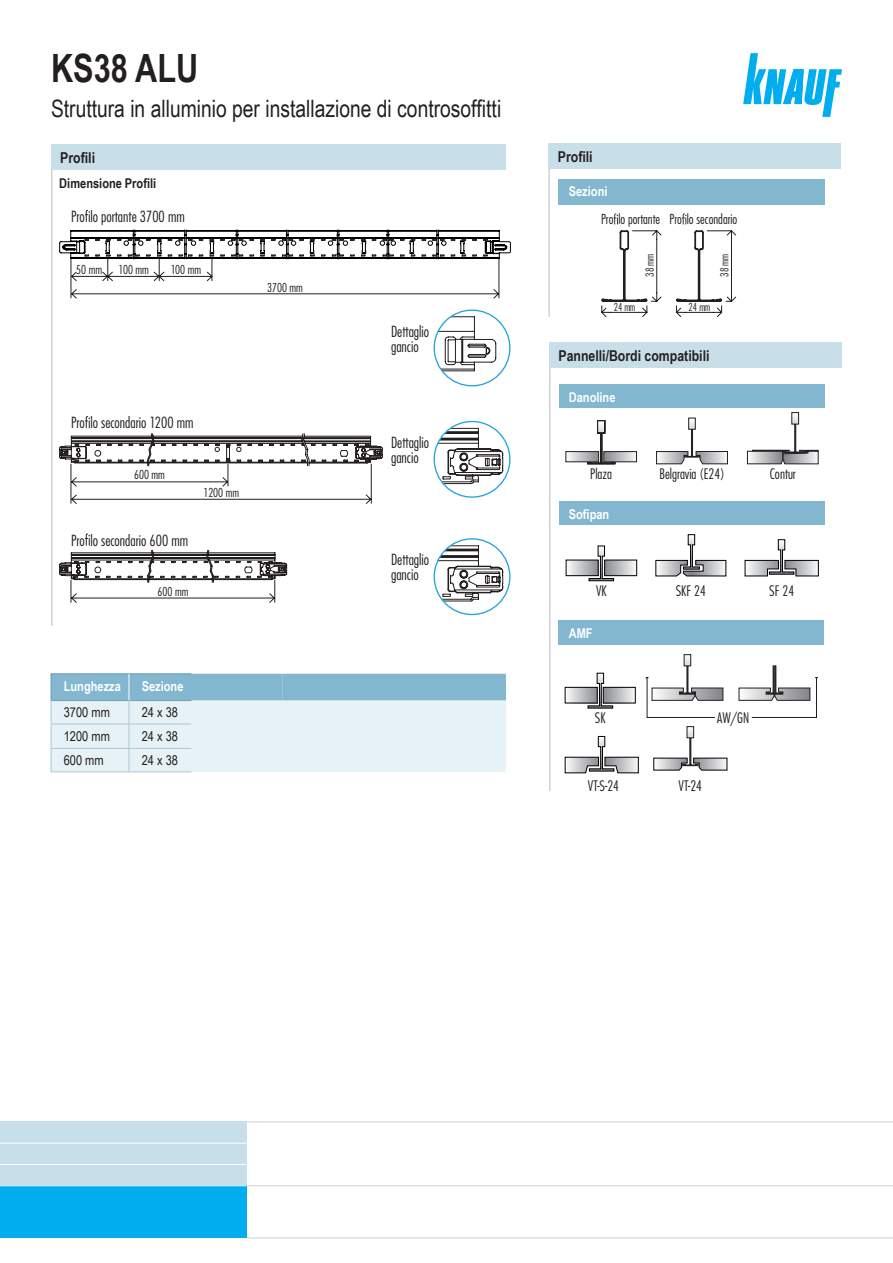
<style>
.page{position:relative;width:893px;height:1263px;background:#fff}
.page>*{position:absolute;margin:0;border:0;box-sizing:border-box;transform-origin:0 0}
.t1{font:700 39px "Arial Narrow";color:#231f20;scale:.96 1}
.t2{font:24px "Arial Narrow";color:#231f20}
.t3{font:300 condensed 15px/15px "Futura Std";color:#231f20}
.t4{font:700 15px "Arial Narrow";color:#231f20}
.t5{font:300 condensed 14.1px "Futura Std";color:#231f20}
.t6{font:700 13.5px "Arial Narrow";color:#fff}
.t7{font:13.5px "Arial Narrow";color:#231f20}
.t8{font:300 condensed 13.5px "Futura Std";color:#231f20}
.t9{font:700 13.5px "Arial Narrow";color:#231f20}
.t10{font:300 condensed 12px "Futura Std";color:#231f20}
.t11{font:300 condensed 10.8px "Futura Std";color:#231f20}
.t12{font:300 condensed 10.8px "Futura Std";color:#231f20;scale:.96 1}
</style>
<div class="page">
<svg style="left:743px;top:53px;width:99px;height:64px"></svg>
<hr style="left:51px;top:145px;width:2px;height:481px;background:#d1d2d4">
<div style="left:51px;top:145px;width:455px;height:25px;background:#c8dfea"></div>
<hr style="left:247px;top:1185px;width:646px;height:1px;background:#d1d2d4">
<hr style="left:247px;top:1122px;width:646px;height:1px;background:#d1d2d4">
<hr style="left:247px;top:1238px;width:646px;height:1px;background:#d1d2d4">
<div style="left:0;top:1185px;width:247px;height:53px;background:#00aeef"></div>
<div style="left:0;top:1121px;width:247px;height:64px;background:#c8dfea"></div>
<hr style="left:0;top:1143px;width:247px;height:1px;background:#fff">
<hr style="left:0;top:1164px;width:247px;height:1px;background:#fff">
<hr style="left:0;top:1185px;width:247px;height:1px;background:#fff">
<hr style="left:549px;top:347px;width:1px;height:444px;background:#d1d2d4">
<div style="left:549px;top:343px;width:293px;height:25px;background:#c8dfea"></div>
<svg style="left:434px;top:316px;width:62px;height:70px"></svg>
<div style="left:434px;top:309px;width:76px;height:77px;border:1px solid #27a4dc;border-radius:50%"></div>
<svg style="left:59px;top:230px;width:452px;height:69px"></svg>
<svg style="left:85px;top:210px;width:5px;height:12px"></svg>
<svg style="left:434px;top:428px;width:69px;height:56px"></svg>
<div style="left:434px;top:421px;width:76px;height:77px;border:1px solid #27a4dc;border-radius:50%"></div>
<svg style="left:59px;top:416px;width:324px;height:88px"></svg>
<svg style="left:434px;top:545px;width:69px;height:56px"></svg>
<div style="left:434px;top:538px;width:76px;height:77px;border:1px solid #27a4dc;border-radius:50%"></div>
<svg style="left:59px;top:533px;width:228px;height:70px"></svg>
<svg style="left:566px;top:420px;width:71px;height:44px"></svg>
<svg style="left:656px;top:418px;width:72px;height:46px"></svg>
<svg style="left:747px;top:412px;width:71px;height:52px"></svg>
<div style="left:559px;top:384px;width:266px;height:24px;background:#82b7cf"></div>
<svg style="left:589px;top:546px;width:25px;height:35px"></svg>
<svg style="left:569px;top:562px;width:27px;height:12px"></svg>
<div style="left:566px;top:560px;width:32px;height:16px;border:1px solid #000"></div>
<svg style="left:606px;top:562px;width:29px;height:12px"></svg>
<div style="left:604px;top:560px;width:33px;height:16px;border:1px solid #000"></div>
<svg style="left:745px;top:539px;width:74px;height:37px"></svg>
<svg style="left:656px;top:534px;width:70px;height:42px"></svg>
<div style="left:559px;top:501px;width:266px;height:23px;background:#82b7cf"></div>
<svg style="left:588px;top:673px;width:25px;height:35px"></svg>
<svg style="left:605px;top:689px;width:28px;height:12px"></svg>
<div style="left:603px;top:687px;width:32px;height:16px;border:1px solid #000"></div>
<svg style="left:568px;top:689px;width:27px;height:12px"></svg>
<div style="left:565px;top:687px;width:32px;height:16px;border:1px solid #000"></div>
<svg style="left:645px;top:654px;width:173px;height:64px"></svg>
<svg style="left:653px;top:726px;width:74px;height:44px"></svg>
<svg style="left:565px;top:736px;width:74px;height:37px"></svg>
<div style="left:558px;top:621px;width:266px;height:24px;background:#82b7cf"></div>
<hr style="left:51px;top:673px;width:78px;height:1px;background:#6f9db2">
<hr style="left:129px;top:673px;width:62px;height:1px;background:#6f9db2">
<svg style="left:51px;top:674px;width:455px;height:98px;background:#cbe1eb"></svg>
<hr style="left:51px;top:771px;width:78px;height:1px;background:#adc8d6">
<hr style="left:129px;top:771px;width:62px;height:1px;background:#adc8d6">
<svg style="left:613px;top:214px;width:5px;height:10px"></svg>
<svg style="left:601px;top:230px;width:60px;height:87px"></svg>
<svg style="left:682px;top:214px;width:4px;height:10px"></svg>
<svg style="left:676px;top:230px;width:60px;height:87px"></svg>
<div style="left:559px;top:179px;width:266px;height:26px;background:#82b7cf"></div>
<hr style="left:548px;top:158px;width:2px;height:159px;background:#d1d2d4">
<div style="left:548px;top:144px;width:293px;height:25px;background:#c8dfea"></div>
<h1 class="t1" style="left:51px;top:38px;width:155px">KS38 ALU</h1>
<h2 class="t2" style="left:51px;top:91px;width:452px">Struttura in alluminio per installazione di controsoffitti</h2>
<p class="t4" style="left:60px;top:146px;width:36px">Profili</p>
<p class="t9" style="left:59px;top:173px;width:98px">Dimensione Profili</p>
<p class="t3" style="left:71px;top:209px;width:115px">Pro lo portante 3700 mm</p>
<p class="t10" style="left:76px;top:262px;width:27px">50 mm</p>
<p class="t10" style="left:119px;top:262px;width:32px">100 mm</p>
<p class="t10" style="left:171px;top:262px;width:32px">100 mm</p>
<p class="t10" style="left:267px;top:280px;width:37px">3700 mm</p>
<p class="t3" style="left:71px;top:415px;width:124px">Pro lo secondario 1200 mm</p>
<p class="t10" style="left:134px;top:468px;width:32px">600 mm</p>
<p class="t3" style="left:71px;top:533px;width:119px">Pro lo secondario 600 mm</p>
<p class="t10" style="left:158px;top:584px;width:32px">600 mm</p>
<p class="t10" style="left:203px;top:486px;width:37px">1200 mm</p>
<p class="t6" style="left:64px;top:676px;width:59px">Lunghezza</p>
<p class="t6" style="left:142px;top:676px;width:43px">Sezione</p>
<p class="t7" style="left:64px;top:702px;width:48px">3700 mm</p>
<p class="t7" style="left:142px;top:702px;width:38px">24 x 38</p>
<p class="t7" style="left:64px;top:726px;width:48px">1200 mm</p>
<p class="t7" style="left:142px;top:726px;width:38px">24 x 38</p>
<p class="t7" style="left:64px;top:750px;width:41px">600 mm</p>
<p class="t7" style="left:142px;top:750px;width:38px">24 x 38</p>
<p class="t3" style="left:391px;top:324px;width:40px">Dettaglio gancio</p>
<p class="t3" style="left:391px;top:435px;width:40px">Dettaglio gancio</p>
<p class="t3" style="left:391px;top:552px;width:40px">Dettaglio gancio</p>
<p class="t4" style="left:558px;top:145px;width:36px">Profili</p>
<p class="t6" style="left:569px;top:181px;width:40px">Sezioni</p>
<p class="t8" style="left:601px;top:211px;width:61px">Pro lo portante</p>
<p class="t11" style="left:643px;top:277px;width:25px;rotate:-90deg">38 mm</p>
<p class="t12" style="left:614px;top:301px;width:24px">24 mm</p>
<p class="t8" style="left:670px;top:211px;width:69px">Pro lo secondario</p>
<p class="t11" style="left:718px;top:277px;width:25px;rotate:-90deg">38 mm</p>
<p class="t12" style="left:689px;top:301px;width:24px">24 mm</p>
<p class="t4" style="left:558px;top:344px;width:153px">Pannelli/Bordi compatibili</p>
<p class="t6" style="left:569px;top:387px;width:48px">Danoline</p>
<p class="t5" style="left:590px;top:465px;width:23px">Plaza</p>
<p class="t5" style="left:659px;top:465px;width:67px">Belgravia (E24)</p>
<p class="t5" style="left:770px;top:465px;width:28px">Contur</p>
<p class="t6" style="left:569px;top:504px;width:42px">Sofipan</p>
<p class="t5" style="left:596px;top:582px;width:12px">VK</p>
<p class="t5" style="left:676px;top:582px;width:32px">SKF 24</p>
<p class="t5" style="left:769px;top:582px;width:27px">SF 24</p>
<p class="t6" style="left:569px;top:623px;width:25px">AMF</p>
<p class="t5" style="left:595px;top:709px;width:12px">SK</p>
<p class="t5" style="left:717px;top:709px;width:33px">AW/GN</p>
<p class="t5" style="left:588px;top:777px;width:33px">VT-S-24</p>
<p class="t5" style="left:679px;top:777px;width:25px">VT-24</p>
</div>
